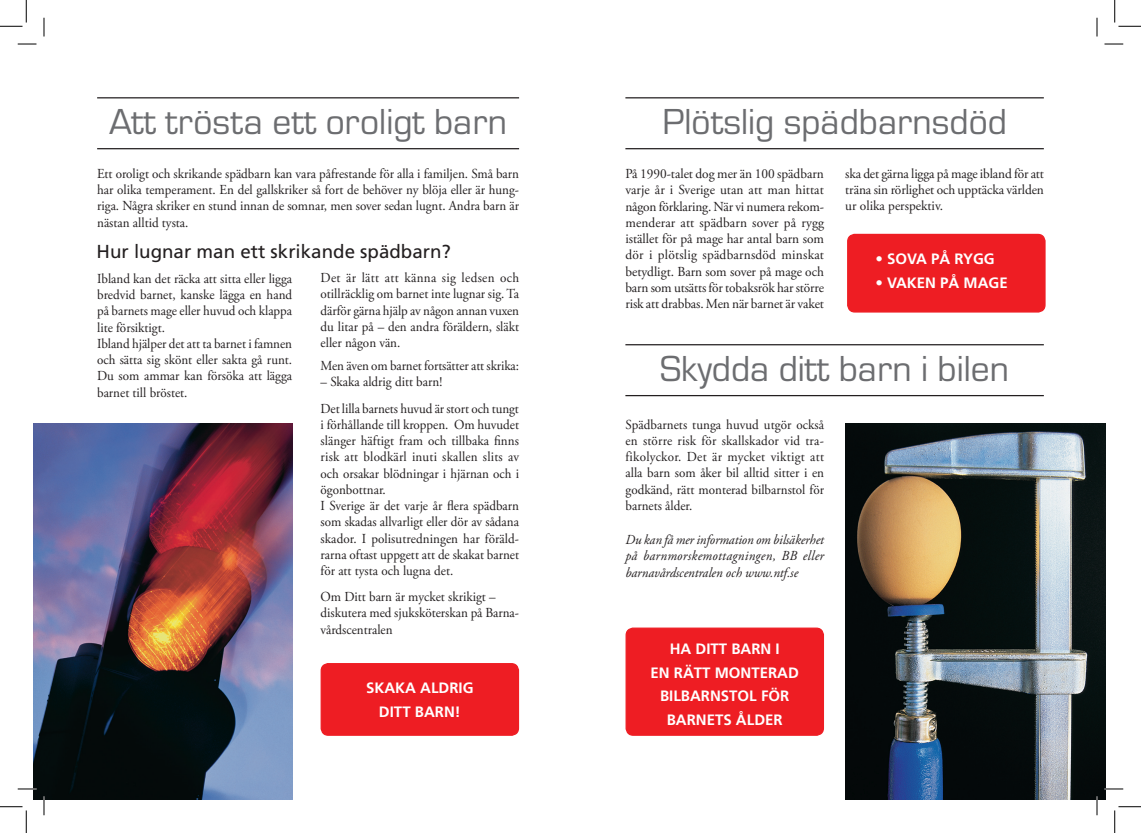
<style>
.page{position:relative;width:1141px;height:833px;background:#fff}
.page>*{position:absolute;margin:0;border:0;box-sizing:border-box;transform-origin:0 0}
.t1{font:37.5px "Eurostile T";color:#6c6d70}
.mrb{font:18.75px "Frutiger";color:#231f20}
.mrb-2{font:700 15px "Frutiger";color:#fff}
.brö{font:13.75px/16.2px "Adobe Garamond Pro";color:#231f20;text-align:justify;scale:.95 1}
.brö-2{font:13.75px/16.2px "Adobe Garamond Pro";color:#231f20;text-align:justify}
.t2{font:italic 13.75px/16.2px "Adobe Garamond Pro";color:#231f20;text-align:justify;scale:.95 1}
</style>
<div class="page">
<div style="left:321px;top:663px;width:197px;height:71px;background:#ee1d23;border-radius:7px"></div>
<div style="left:320px;top:662px;width:199px;height:73px;border:1px solid #ee1d23;border-radius:7px"></div>
<hr style="left:97px;top:97px;width:422px;height:1px;background:#231f20">
<hr style="left:97px;top:148px;width:422px;height:1px;background:#231f20">
<img style="left:33px;top:423px;width:259px;height:376px">
<hr style="left:625px;top:97px;width:418px;height:1px;background:#231f20">
<hr style="left:625px;top:148px;width:418px;height:1px;background:#231f20">
<img style="left:845px;top:423px;width:260px;height:376px">
<div style="left:847px;top:234px;width:197px;height:78px;background:#ee1d23;border-radius:7px"></div>
<div style="left:847px;top:234px;width:198px;height:78px;border:1px solid #ee1d23;border-radius:7px"></div>
<div style="left:626px;top:627px;width:197px;height:107px;background:#ee1d23;border-radius:7px"></div>
<div style="left:625px;top:627px;width:199px;height:108px;border:1px solid #ee1d23;border-radius:7px"></div>
<hr style="left:625px;top:344px;width:418px;height:1px;background:#231f20">
<hr style="left:625px;top:395px;width:418px;height:1px;background:#231f20">
<svg style="left:18px;top:43px;width:18px;height:2px"></svg>
<svg style="left:1104px;top:43px;width:19px;height:2px"></svg>
<svg style="left:18px;top:787px;width:18px;height:2px"></svg>
<svg style="left:1104px;top:787px;width:19px;height:2px"></svg>
<svg style="left:43px;top:18px;width:2px;height:18px"></svg>
<svg style="left:43px;top:796px;width:2px;height:18px"></svg>
<svg style="left:1096px;top:18px;width:1px;height:18px"></svg>
<svg style="left:1096px;top:796px;width:1px;height:18px"></svg>
<svg style="left:0;top:0;width:27px;height:27px"></svg>
<svg style="left:0;top:806px;width:27px;height:26px"></svg>
<svg style="left:1114px;top:0;width:26px;height:27px"></svg>
<svg style="left:1114px;top:806px;width:26px;height:26px"></svg>
<p class="t1" style="left:109px;top:101px;width:399px">Att trösta ett oroligt barn</p>
<p class="brö" style="left:97px;top:166px;width:445px">Ett oroligt och skrikande spädbarn kan vara påfrestande för alla i familjen. Små barn har olika temperament. En del gallskriker så fort de behöver ny blöja eller är hung&shy;riga. Några skriker en stund innan de somnar, men sover sedan lugnt. Andra barn är nästan alltid tysta.</p>
<p class="mrb" style="left:96px;top:240px;width:356px">Hur lugnar man ett skrikande spädbarn?</p>
<p class="brö" style="left:320px;top:270px;width:210px">Det är lätt att känna sig ledsen och otillräcklig om barnet inte lugnar sig. Ta därför gärna hjälp av någon annan vuxen du litar på – den andra föräldern, släkt eller någon vän.</p>
<p class="brö" style="left:320px;top:357px;width:210px">Men även om barnet fortsätter att skrika:</p>
<p class="brö" style="left:320px;top:374px;width:129px">– Skaka aldrig ditt barn!</p>
<p class="brö" style="left:97px;top:271px;width:207px">Ibland kan det räcka att sitta eller ligga bredvid barnet, kanske lägga en hand på barnets mage eller huvud och klappa lite försiktigt.</p>
<p class="brö" style="left:97px;top:336px;width:207px">Ibland hjälper det att ta barnet i famnen och sätta sig skönt eller sakta gå runt.<br>Du som ammar kan försöka att lägga barnet till bröstet.</p>
<p class="brö" style="left:320px;top:400px;width:210px">Det lilla barnets huvud är stort och tungt i förhållande till kroppen. Om huvudet slänger häftigt fram och tillbaka finns risk att blodkärl inuti skallen slits av och orsakar blödningar i hjärnan och i ögonbottnar.</p>
<p class="brö" style="left:320px;top:498px;width:210px">I Sverige är det varje år flera spädbarn som skadas allvarligt eller dör av sådana skador. I polisutredningen har föräld&shy;rarna oftast uppgett att de skakat barnet för att tysta och lugna det.</p>
<p class="brö" style="left:320px;top:588px;width:186px">Om Ditt barn är mycket skrikigt –</p>
<p class="brö" style="left:320px;top:605px;width:210px">diskutera med sjuksköterskan på Barna&shy;vårdscentralen</p>
<p class="mrb-2" style="left:366px;top:678px;width:109px">SKAKA ALDRIG</p>
<p class="mrb-2" style="left:379px;top:702px;width:83px">DITT BARN!</p>
<p class="t1" style="left:662px;top:101px;width:346px">Plötslig spädbarnsdöd</p>
<p class="brö-2" style="left:625px;top:166px;width:200px">På 1990-talet dog mer än 100 spädbarn varje år i Sverige utan att man hittat någon förklaring. När vi numera rekom&shy;menderar att spädbarn sover på rygg istället för på mage har antal barn som dör i plötslig spädbarnsdöd minskat betydligt. Barn som sover på mage och barn som utsätts för tobaksrök har större risk att drabbas. Men när barnet är vaket</p>
<p class="brö-2" style="left:845px;top:166px;width:200px">ska det gärna ligga på mage ibland för att träna sin rörlighet och upptäcka världen ur olika perspektiv.</p>
<p class="mrb-2" style="left:875px;top:250px;width:121px">• SOVA PÅ RYGG</p>
<p class="mrb-2" style="left:875px;top:273px;width:134px">• VAKEN PÅ MAGE</p>
<p class="t1" style="left:660px;top:348px;width:350px">Skydda ditt barn i bilen</p>
<p class="brö" style="left:625px;top:416px;width:210px">Spädbarnets tunga huvud utgör också en större risk för skallskador vid tra&shy;fikolyckor. Det är mycket viktigt att alla barn som åker bil alltid sitter i en godkänd, rätt monterad bilbarnstol för barnets ålder.</p>
<p class="t2" style="left:625px;top:531px;width:211px">Du kan få mer information om bilsäkerhet på barnmorskemottagningen, BB eller barnavårdscentralen och www.ntf.se</p>
<p class="mrb-2" style="left:669px;top:639px;width:112px">HA DITT BARN I</p>
<p class="mrb-2" style="left:650px;top:663px;width:150px">EN RÄTT MONTERAD</p>
<p class="mrb-2" style="left:660px;top:686px;width:131px">BILBARNSTOL FÖR</p>
<p class="mrb-2" style="left:666px;top:710px;width:117px">BARNETS ÅLDER</p>
</div>
